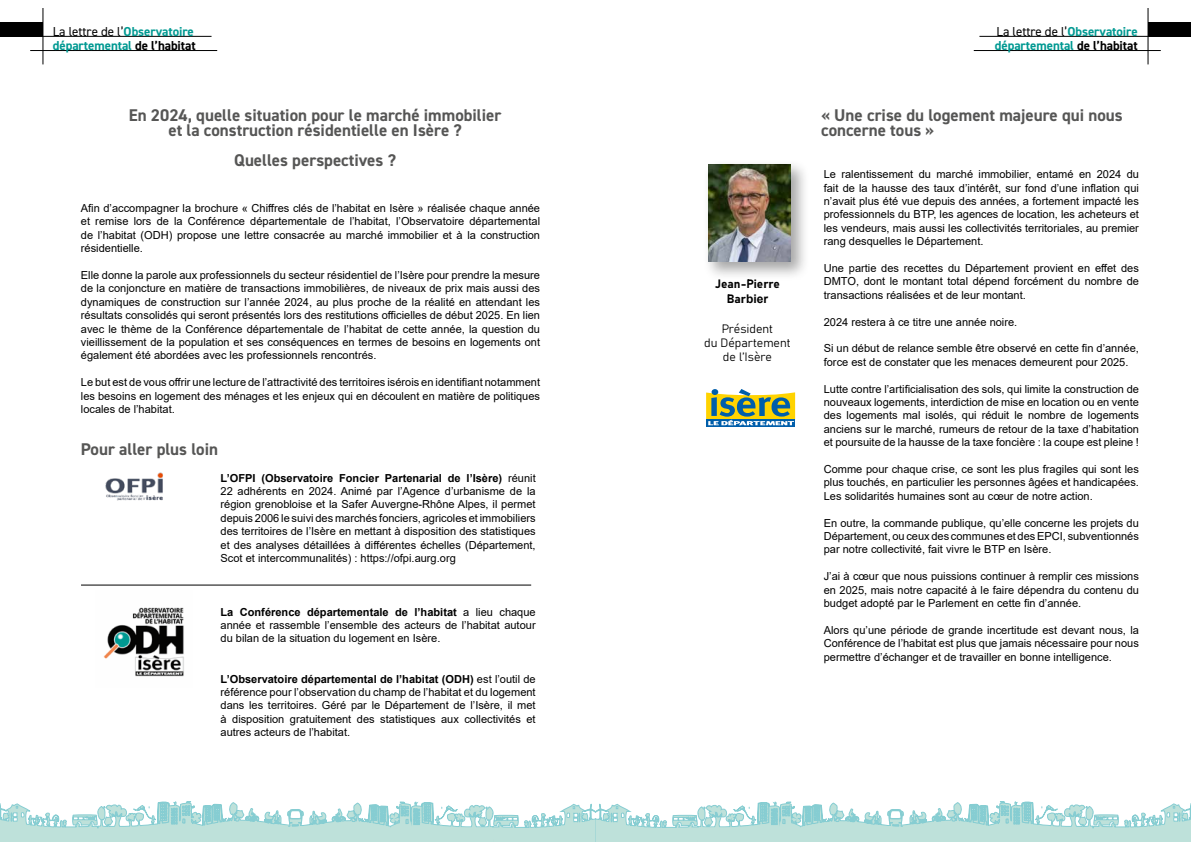
<style>
.page{position:relative;width:1191px;height:842px;background:#fff}
.page>*{position:absolute;margin:0;border:0;box-sizing:border-box;transform-origin:0 0}
.t1{font:700 17px/15px "DIN2014";color:#565655}
.t2{font:700 13px/14px "DIN2014";letter-spacing:-.005em;color:#009992}
.t3{font:12px/14px "Bahnschrift";color:#000;text-align:center}
.t4{font:700 12px "Arial";color:#000}
.t5{font:11.1px/13.4px "Arial";color:#000;text-align:justify}
.s1{font-weight:400;color:#000}
.s2{color:#000}
.s3{font-weight:700}
.s4{font-family:"Bahnschrift";font-weight:400}
</style>
<div class="page">
<div style="left:1148px;top:22px;width:43px;height:14px;background:#000"></div>
<hr style="left:979px;top:36px;width:212px;height:1px;background:#000">
<hr style="left:973px;top:50px;width:187px;height:1px;background:#000">
<hr style="left:1147px;top:8px;width:1px;height:56px;background:#000">
<div style="left:0;top:22px;width:43px;height:14px;background:#000"></div>
<hr style="left:0;top:36px;width:211px;height:1px;background:#000">
<hr style="left:30px;top:50px;width:187px;height:1px;background:#000">
<hr style="left:43px;top:8px;width:1px;height:56px;background:#000">
<svg style="left:0;top:801px;width:1191px;height:41px"></svg>
<div style="left:702px;top:159px;width:107px;height:122px;background:#000;opacity:.35"></div>
<img style="left:708px;top:165px;width:82px;height:96px">
<svg style="left:706px;top:425px;width:89px;height:2px"></svg>
<svg style="left:706px;top:389px;width:89px;height:36px;background:#9cae73"></svg>
<img style="left:105px;top:472px;width:58px;height:29px">
<img style="left:103px;top:607px;width:81px;height:70px">
<hr style="left:81px;top:585px;width:450px;height:1px;background:#000">
<p class="t2" style="left:53px;top:24px;width:144px"><span class="s1">La lettre de l’</span>Observatoire départemental <span class="s2">de l’habitat</span></p>
<h1 class="t1" style="left:129px;top:107px;width:374px;text-align:center">En 2024, quelle situation pour le marché immobilier et la construction résidentielle en Isère ?</h1>
<h1 class="t1" style="left:234px;top:152px;width:163px">Quelles perspectives ?</h1>
<p class="t5" style="left:81px;top:201px;width:461px">Afin d’accompagner la brochure « Chiffres clés de l’habitat en Isère » réalisée chaque année et remise lors de la Conférence départementale de l’habitat, l’Observatoire départemental de l’habitat (ODH) propose une lettre consacrée au marché immobilier et à la construction résidentielle.</p>
<p class="t5" style="left:81px;top:268px;width:461px">Elle donne la parole aux professionnels du secteur résidentiel de l’Isère pour prendre la mesure de la conjoncture en matière de transactions immobilières, de niveaux de prix mais aussi des dynamiques de construction sur l’année 2024, au plus proche de la réalité en attendant les résultats consolidés qui seront présentés lors des restitutions officielles de début 2025. En lien avec le thème de la Conférence départementale de l’habitat de cette année, la question du vieillissement de la population et ses conséquences en termes de besoins en logements ont également été abordées avec les professionnels rencontrés.</p>
<p class="t5" style="left:81px;top:376px;width:461px">Le but est de vous offrir une lecture de l’attractivité des territoires isérois en identifiant notamment les besoins en logement des ménages et les enjeux qui en découlent en matière de politiques locales de l’habitat.</p>
<h1 class="t1" style="left:81px;top:441px;width:139px">Pour aller plus loin</h1>
<p class="t5" style="left:220px;top:471px;width:317px"><span class="s3">L’OFPI (Observatoire Foncier Partenarial de l’Isère)</span> réunit 22 adhérents en 2024. Animé par l’Agence d’urbanisme de la région grenobloise et la Safer Auvergne-Rhône Alpes, il permet depuis 2006 le suivi des marchés fonciers, agricoles et immobiliers des territoires de l’Isère en mettant à disposition des statistiques et des analyses détaillées à différentes échelles (Département, Scot et intercommunalités) : https://ofpi.aurg.org</p>
<p class="t5" style="left:220px;top:605px;width:317px"><span class="s3">La Conférence départementale de l’habitat</span> a lieu chaque année et rassemble l’ensemble des acteurs de l’habitat autour du bilan de la situation du logement en Isère.</p>
<p class="t5" style="left:220px;top:672px;width:317px"><span class="s3">L’Observatoire départemental de l’habitat (ODH)</span> est l’outil de référence pour l’observation du champ de l’habitat et du logement dans les territoires. Géré par le Département de l’Isère, il met à disposition gratuitement des statistiques aux collectivités et autres acteurs de l’habitat.</p>
<p class="t3" style="left:715px;top:276px;width:66px">Jean-Pierre</p>
<p class="t4" style="left:727px;top:290px;width:43px"><span class="s4">Bar</span>bier</p>
<p class="t3" style="left:704px;top:321px;width:88px">Président<br>du Département de l’Isère</p>
<p class="t2" style="left:994px;top:24px;width:144px"><span class="s1">La lettre de l’</span>Observatoire départemental <span class="s2">de l’habitat</span></p>
<h1 class="t1" style="left:821px;top:107px;width:303px">« Une crise du logement majeure qui nous concerne tous »</h1>
<p class="t5" style="left:823px;top:167px;width:317px">Le ralentissement du marché immobilier, entamé en 2024 du fait de la hausse des taux d’intérêt, sur fond d’une inflation qui n’avait plus été vue depuis des années, a fortement impacté les professionnels du BTP, les agences de location, les acheteurs et les vendeurs, mais aussi les collectivités territoriales, au premier rang desquelles le Département.</p>
<p class="t5" style="left:823px;top:261px;width:317px">Une partie des recettes du Département provient en effet des DMTO, dont le montant total dépend forcément du nombre de transactions réalisées et de leur montant.</p>
<p class="t5" style="left:823px;top:315px;width:195px">2024 restera à ce titre une année noire.</p>
<p class="t5" style="left:823px;top:342px;width:317px">Si un début de relance semble être observé en cette fin d’année, force est de constater que les menaces demeurent pour 2025.</p>
<p class="t5" style="left:823px;top:382px;width:317px">Lutte contre l’artificialisation des sols, qui limite la construction de nouveaux logements, interdiction de mise en location ou en vente des logements mal isolés, qui réduit le nombre de logements anciens sur le marché, rumeurs de retour de la taxe d’habitation et poursuite de la hausse de la taxe foncière : la coupe est pleine !</p>
<p class="t5" style="left:823px;top:462px;width:317px">Comme pour chaque crise, ce sont les plus fragiles qui sont les plus touchés, en particulier les personnes âgées et handicapées.<br>Les solidarités humaines sont au cœur de notre action.</p>
<p class="t5" style="left:823px;top:516px;width:317px">En outre, la commande publique, qu’elle concerne les projets du Département, ou ceux des communes et des EPCI, subventionnés par notre collectivité, fait vivre le BTP en Isère.</p>
<p class="t5" style="left:823px;top:569px;width:317px">J’ai à cœur que nous puissions continuer à remplir ces missions en 2025, mais notre capacité à le faire dépendra du contenu du budget adopté par le Parlement en cette fin d’année.</p>
<p class="t5" style="left:823px;top:623px;width:317px">Alors qu’une période de grande incertitude est devant nous, la Conférence de l’habitat est plus que jamais nécessaire pour nous permettre d’échanger et de travailler en bonne intelligence.</p>
</div>
